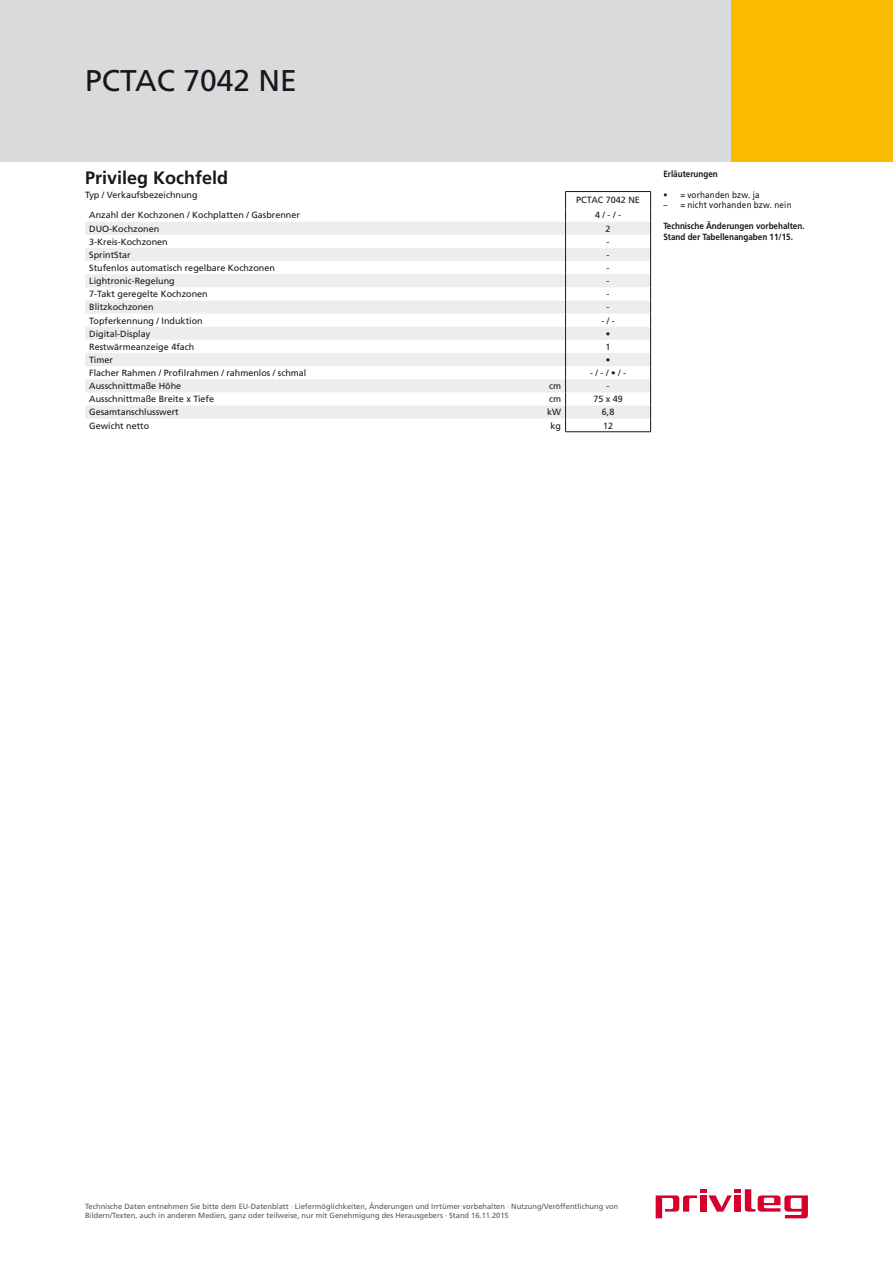
<style>
.page{position:relative;width:893px;height:1263px;background:#fff}
.page>*{position:absolute;margin:0;border:0;box-sizing:border-box;transform-origin:0 0}
.t1{font:30px "Frutiger LT Std";color:#1a171c}
.t2{font:700 18px "Frutiger LT Std";color:#1a171c}
.t3{font:9px "Frutiger LT Std";color:#1a171c}
.t4{font:700 9px/10.5px "Frutiger LT Std";color:#1a171c;scale:.9 1}
.t5{font:9px "Frutiger LT Std";letter-spacing:.02em;color:#1a171c;scale:.9 1}
.t6{font:7.5px/9px "Frutiger LT Std";color:#58585a}
</style>
<div class="page">
<div style="left:0;top:0;width:893px;height:162px;background:#d9dadb"></div>
<svg style="left:656px;top:1189px;width:152px;height:29px"></svg>
<div style="left:731px;top:0;width:162px;height:162px;background:#fabb00"></div>
<svg style="left:85px;top:222px;width:565px;height:197px;fill:#efeff0"></svg>
<hr style="left:565px;top:431px;width:86px;height:1px;background:#1a171c">
<hr style="left:565px;top:191px;width:86px;height:1px;background:#1a171c">
<svg style="left:565px;top:192px;width:1px;height:240px"></svg>
<svg style="left:650px;top:192px;width:1px;height:240px"></svg>
<h1 class="t1" style="left:85px;top:62px;width:213px">PCTAC 7042 NE</h1>
<h2 class="t2" style="left:85px;top:167px;width:145px">Privileg Kochfeld</h2>
<p class="t3" style="left:85px;top:190px;width:114px">Typ / Verkaufsbezeichnung</p>
<p class="t3" style="left:576px;top:195px;width:65px">PCTAC 7042 NE</p>
<p class="t3" style="left:89px;top:210px;width:212px">Anzahl der Kochzonen / Kochplatten / Gasbrenner</p>
<p class="t3" style="left:595px;top:210px;width:28px">4 / - / -</p>
<p class="t3" style="left:89px;top:223px;width:71px">DUO-Kochzonen</p>
<p class="t3" style="left:606px;top:223px;width:7px">2</p>
<p class="t3" style="left:89px;top:236px;width:80px">3-Kreis-Kochzonen</p>
<p class="t3" style="left:607px;top:236px;width:4px">-</p>
<p class="t3" style="left:89px;top:249px;width:43px">SprintStar</p>
<p class="t3" style="left:607px;top:249px;width:4px">-</p>
<p class="t3" style="left:89px;top:263px;width:187px">Stufenlos automatisch regelbare Kochzonen</p>
<p class="t3" style="left:607px;top:263px;width:4px">-</p>
<p class="t3" style="left:89px;top:276px;width:87px">Lightronic-Regelung</p>
<p class="t3" style="left:607px;top:276px;width:4px">-</p>
<p class="t3" style="left:89px;top:289px;width:120px">7-Takt geregelte Kochzonen</p>
<p class="t3" style="left:607px;top:289px;width:4px">-</p>
<p class="t3" style="left:89px;top:302px;width:66px">Blitzkochzonen</p>
<p class="t3" style="left:607px;top:302px;width:4px">-</p>
<p class="t3" style="left:89px;top:315px;width:115px">Topferkennung / Induktion</p>
<p class="t3" style="left:601px;top:315px;width:15px">- / -</p>
<p class="t3" style="left:89px;top:328px;width:63px">Digital-Display</p>
<p class="t3" style="left:606px;top:328px;width:6px">•</p>
<p class="t3" style="left:89px;top:341px;width:107px">Restwärmeanzeige 4fach</p>
<p class="t3" style="left:606px;top:341px;width:7px">1</p>
<p class="t3" style="left:89px;top:354px;width:25px">Timer</p>
<p class="t3" style="left:606px;top:354px;width:6px">•</p>
<p class="t3" style="left:89px;top:368px;width:219px">Flacher Rahmen / Profilrahmen / rahmenlos / schmal</p>
<p class="t3" style="left:590px;top:368px;width:38px">- / - / • / -</p>
<p class="t3" style="left:89px;top:381px;width:94px">Ausschnittmaße Höhe</p>
<p class="t3" style="left:549px;top:381px;width:13px">cm</p>
<p class="t3" style="left:607px;top:381px;width:4px">-</p>
<p class="t3" style="left:89px;top:394px;width:126px">Ausschnittmaße Breite x Tiefe</p>
<p class="t3" style="left:549px;top:394px;width:13px">cm</p>
<p class="t3" style="left:593px;top:394px;width:31px">75 x 49</p>
<p class="t3" style="left:89px;top:407px;width:91px">Gesamtanschlusswert</p>
<p class="t3" style="left:547px;top:407px;width:16px">kW</p>
<p class="t3" style="left:602px;top:407px;width:14px">6,8</p>
<p class="t3" style="left:89px;top:420px;width:62px">Gewicht netto</p>
<p class="t3" style="left:551px;top:420px;width:12px">kg</p>
<p class="t3" style="left:603px;top:420px;width:12px">12</p>
<p class="t4" style="left:663px;top:168px;width:62px">Erläuterungen</p>
<p class="t5" style="left:663px;top:189px;width:108px">• = vorhanden bzw. ja</p>
<p class="t5" style="left:663px;top:200px;width:144px">– = nicht vorhanden bzw. nein</p>
<p class="t4" style="left:663px;top:221px;width:159px">Technische Änderungen vorbehalten.<br>Stand der Tabellenangaben 11/15.</p>
<p class="t6" style="left:85px;top:1201px;width:535px">Technische Daten entnehmen Sie bitte dem EU-Datenblatt · Liefermöglichkeiten, Änderungen und Irrtümer vorbehalten · Nutzung/Veröffentlichung von<br>Bildern/Texten, auch in anderen Medien, ganz oder teilweise, nur mit Genehmigung des Herausgebers · Stand 16.11.2015</p>
</div>
